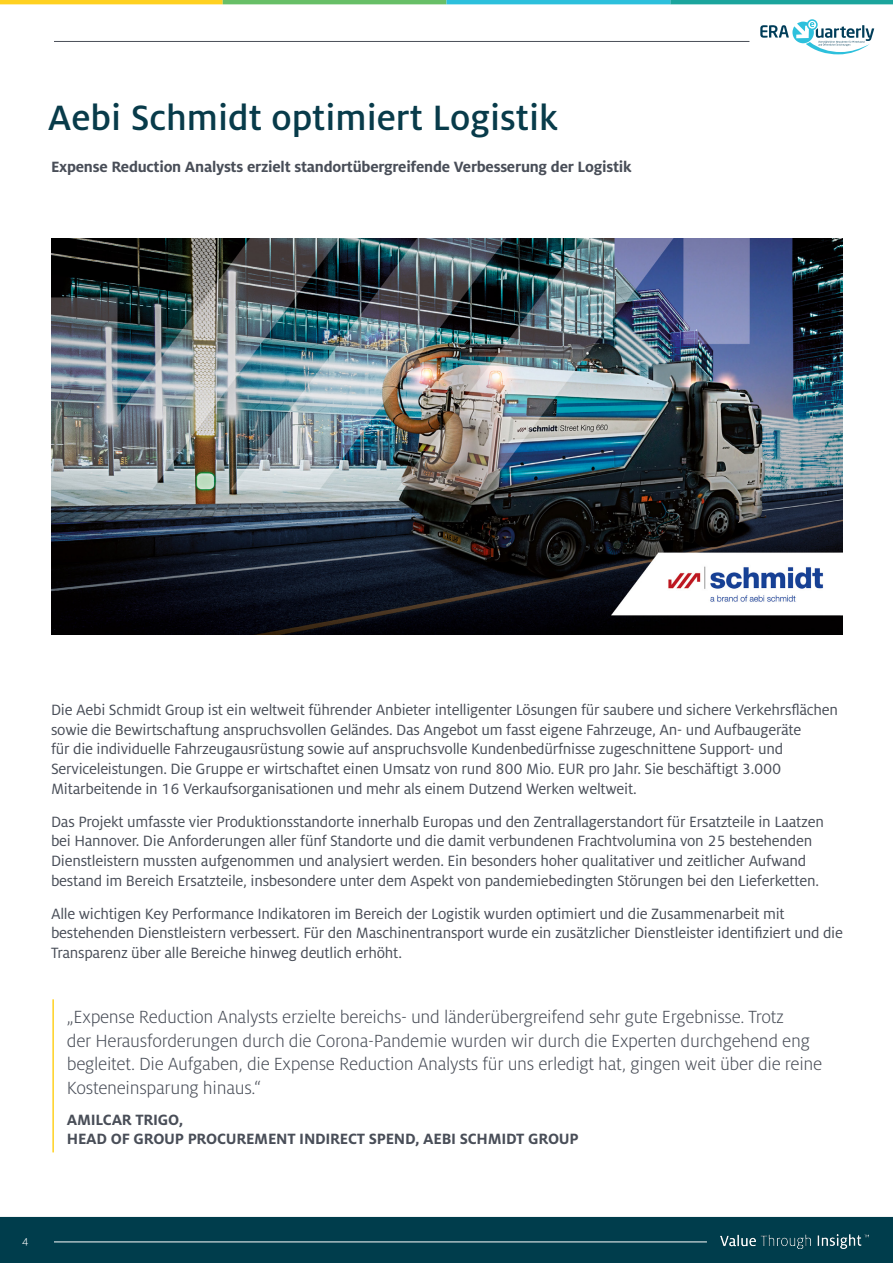
<style>
.page{position:relative;width:893px;height:1263px;background:#fff}
.page>*{position:absolute;margin:0;border:0;box-sizing:border-box;transform-origin:0 0}
.t1{font:500 39px "Milo OT";color:#083b4a}
.Heading_1{font:300 19.5px/23.4px "Milo OT";letter-spacing:-.015em;color:#494e58}
.Heading_1-2{font:16.5px/19.8px "Milo Pro";letter-spacing:-.015em;color:#494e58}
.Heading_1-3{font:700 16.5px "Milo Pro";letter-spacing:-.015em;color:#494e58}
.t2{font:300 12px "Milo OT";color:#fff}
</style>
<div class="page">
<div style="left:1px;top:1218px;width:891px;height:44px;background:#003d4c"></div>
<div style="left:0;top:1217px;width:893px;height:46px;border:2px solid #003d4c"></div>
<svg style="left:760px;top:19px;width:114px;height:35px"></svg>
<hr style="left:54px;top:41px;width:695px;height:1px;background:#494e58">
<img style="left:721px;top:1234px;width:147px;height:14px">
<hr style="left:0;top:0;width:223px;height:4px;background:#ffd121">
<hr style="left:223px;top:0;width:223px;height:4px;background:#68bf67">
<hr style="left:670px;top:0;width:223px;height:4px;background:#1ba59d">
<hr style="left:446px;top:0;width:224px;height:4px;background:#2dc0dc">
<hr style="left:54px;top:1242px;width:653px;height:1px;background:#fff">
<hr style="left:52px;top:999px;width:2px;height:153px;background:#ffd121">
<img style="left:51px;top:238px;width:792px;height:396px">
<p class="t1" style="left:48px;top:96px;width:512px">Aebi Schmidt optimiert Logistik</p>
<p class="Heading_1-3" style="left:51px;top:158px;width:582px">Expense Reduction Analysts erzielt standortübergreifende Verbesserung der Logistik</p>
<p class="Heading_1-2" style="left:51px;top:700px;width:788px">Die Aebi Schmidt Group ist ein weltweit führender Anbieter intelligenter Lösungen für saubere und sichere Verkehrsflächen sowie die Bewirtschaftung anspruchsvollen Geländes. Das Angebot um fasst eigene Fahrzeuge, An- und Aufbaugeräte<br>für die individuelle Fahrzeugausrüstung sowie auf anspruchsvolle Kundenbedürfnisse zugeschnittene Support- und Serviceleistungen. Die Gruppe er wirtschaftet einen Umsatz von rund 800 Mio. EUR pro Jahr. Sie beschäftigt 3.000<br>Mitarbeitende in 16 Verkaufsorganisationen und mehr als einem Dutzend Werken weltweit.</p>
<p class="Heading_1-2" style="left:51px;top:812px;width:774px">Das Projekt umfasste vier Produktionsstandorte innerhalb Europas und den Zentrallagerstandort für Ersatzteile in Laatzen bei Hannover. Die Anforderungen aller fünf Standorte und die damit verbundenen Frachtvolumina von 25 bestehenden Dienstleistern mussten aufgenommen und analysiert werden. Ein besonders hoher qualitativer und zeitlicher Aufwand bestand im Bereich Ersatzteile, insbesondere unter dem Aspekt von pandemiebedingten Störungen bei den Lieferketten.</p>
<p class="Heading_1-2" style="left:51px;top:903px;width:793px">Alle wichtigen Key Performance Indikatoren im Bereich der Logistik wurden optimiert und die Zusammenarbeit mit bestehenden Dienstleistern verbessert. Für den Maschinentransport wurde ein zusätzlicher Dienstleister identifiziert und die<br>Transparenz über alle Bereiche hinweg deutlich erhöht.</p>
<p class="Heading_1" style="left:67px;top:1006px;width:757px">„Expense Reduction Analysts erzielte bereichs- und länderübergreifend sehr gute Ergebnisse. Trotz<br>der Herausforderungen durch die Corona-Pandemie wurden wir durch die Experten durchgehend eng begleitet. Die Aufgaben, die Expense Reduction Analysts für uns erledigt hat, gingen weit über die reine Kosteneinsparung hinaus.“</p>
<p class="Heading_1-3" style="left:67px;top:1110px;width:118px">AMILCAR TRIGO,</p>
<p class="Heading_1-3" style="left:67px;top:1129px;width:513px">HEAD OF GROUP PROCUREMENT INDIRECT SPEND, AEBI SCHMIDT GROUP</p>
<p class="t2" style="left:22px;top:1234px;width:8px">4</p>
</div>
